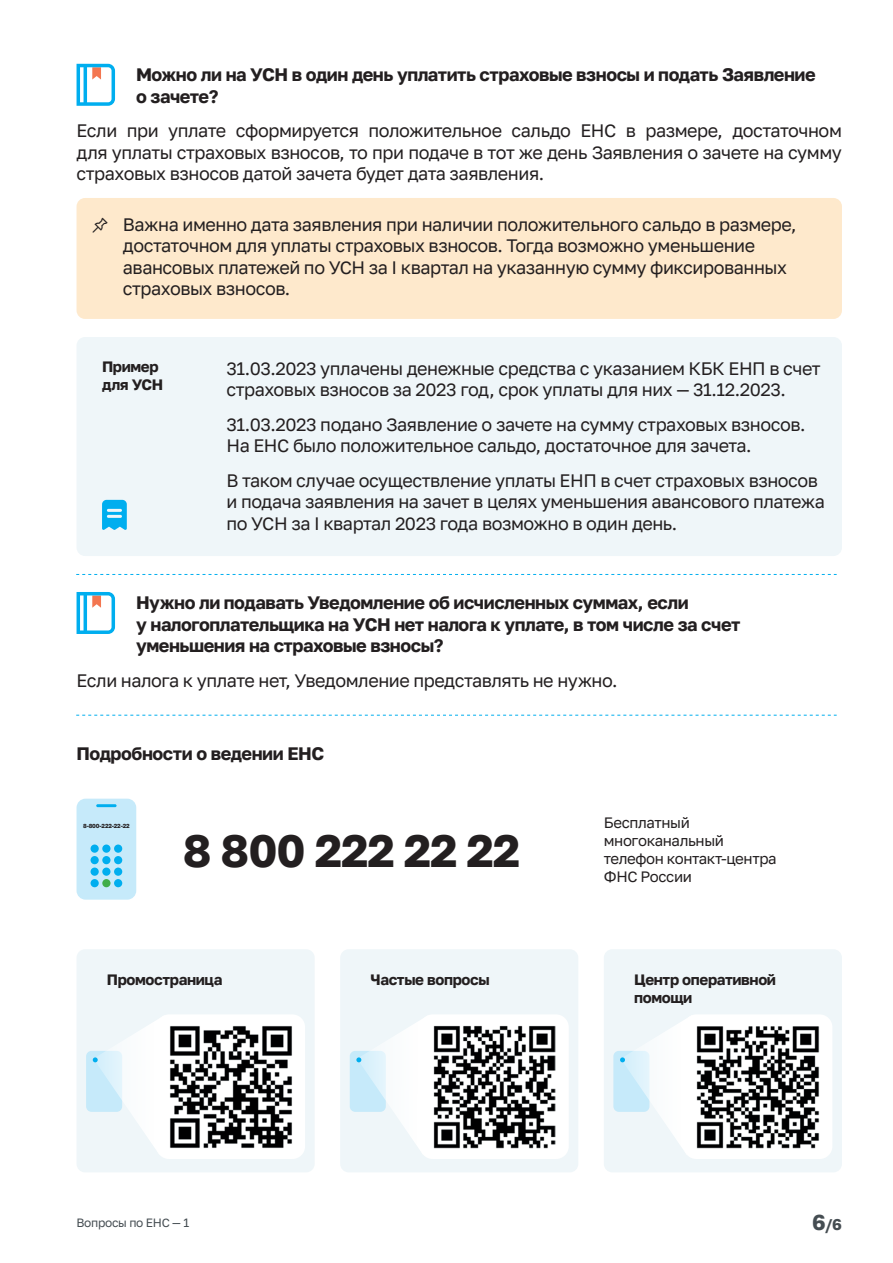
<style>
.page{position:relative;width:893px;height:1263px;background:#fff}
.page>*{position:absolute;margin:0;border:0;box-sizing:border-box;transform-origin:0 0}
.t1{font:700 45px "Golos Text";letter-spacing:-.025em;color:#231f20}
.t2{font:18px/21.6px "Golos Text";letter-spacing:-.025em;color:#231f20}
.t3{font:700 18px/21.6px "Golos Text";letter-spacing:-.025em;color:#231f20}
.t4{font:700 15.45px "Golos Text";color:#454d52}
.t5{font:700 15px/18px "Golos Text";letter-spacing:-.025em;color:#231f20}
.t6{font:15px/18px "Golos Text";letter-spacing:-.025em;color:#231f20}
.t7{font:12px "Golos Text";letter-spacing:-.025em;color:#454d52}
.t8{font:700 5.85px "Golos Text";letter-spacing:-.025em;color:#231f20}
.s1{font-size:21.45px}
</style>
<div class="page">
<svg style="left:77px;top:64px;width:38px;height:42px"></svg>
<div style="left:77px;top:198px;width:765px;height:121px;background:#fee9cc;border-radius:9px"></div>
<div style="left:77px;top:337px;width:765px;height:219px;background:#eff6f9;border-radius:9px"></div>
<svg style="left:102px;top:500px;width:25px;height:30px"></svg>
<svg style="left:77px;top:592px;width:38px;height:42px"></svg>
<svg style="left:76px;top:574px;width:761px;height:1px"></svg>
<div style="left:77px;top:949px;width:238px;height:223px;background:#eff6f9;border-radius:9px"></div>
<div style="left:340px;top:949px;width:238px;height:223px;background:#eff6f9;border-radius:9px"></div>
<div style="left:604px;top:949px;width:238px;height:223px;background:#eff6f9;border-radius:9px"></div>
<div style="left:77px;top:799px;width:59px;height:101px;background:#c6eafa;border-radius:9px"></div>
<div style="left:91px;top:844px;width:8px;height:9px;background:#00aeef;border-radius:50%"></div>
<div style="left:102px;top:844px;width:9px;height:9px;background:#00aeef;border-radius:50%"></div>
<div style="left:114px;top:844px;width:8px;height:9px;background:#00aeef;border-radius:50%"></div>
<div style="left:91px;top:856px;width:8px;height:8px;background:#00aeef;border-radius:50%"></div>
<div style="left:102px;top:856px;width:9px;height:8px;background:#00aeef;border-radius:50%"></div>
<div style="left:114px;top:856px;width:8px;height:8px;background:#00aeef;border-radius:50%"></div>
<div style="left:91px;top:867px;width:8px;height:9px;background:#00aeef;border-radius:50%"></div>
<div style="left:102px;top:867px;width:9px;height:9px;background:#00aeef;border-radius:50%"></div>
<div style="left:114px;top:867px;width:8px;height:9px;background:#00aeef;border-radius:50%"></div>
<div style="left:91px;top:879px;width:8px;height:8px;background:#00aeef;border-radius:50%"></div>
<div style="left:102px;top:879px;width:9px;height:8px;background:#40ae49;border-radius:50%"></div>
<div style="left:114px;top:879px;width:8px;height:8px;background:#00aeef;border-radius:50%"></div>
<hr style="left:96px;top:804px;width:21px;height:3px;background:#00aeef">
<div style="left:156px;top:1014px;width:149px;height:145px;background:#fff;border-radius:13px"></div>
<div style="left:86px;top:1051px;width:36px;height:61px;background:#c6eafa;border-radius:5px"></div>
<svg style="left:93px;top:1016px;width:69px;height:133px"></svg>
<img style="left:170px;top:1026px;width:122px;height:122px">
<div style="left:420px;top:1014px;width:149px;height:145px;background:#fff;border-radius:13px"></div>
<div style="left:350px;top:1051px;width:36px;height:61px;background:#c6eafa;border-radius:5px"></div>
<svg style="left:356px;top:1019px;width:66px;height:132px"></svg>
<img style="left:433px;top:1025px;width:123px;height:123px">
<div style="left:684px;top:1014px;width:148px;height:145px;background:#fff;border-radius:13px"></div>
<div style="left:613px;top:1051px;width:36px;height:61px;background:#c6eafa;border-radius:5px"></div>
<svg style="left:620px;top:1019px;width:66px;height:134px"></svg>
<img style="left:697px;top:1026px;width:122px;height:122px">
<svg style="left:76px;top:715px;width:761px;height:1px"></svg>
<p class="t3" style="left:136px;top:64px;width:681px">Можно ли на УСН в один день уплатить страховые взносы и подать Заявление о зачете?</p>
<p class="t2" style="left:77px;top:120px;width:767px;text-align:justify">Если при уплате сформируется положительное сальдо ЕНС в размере, достаточном для уплаты страховых взносов, то при подаче в тот же день Заявления о зачете на сумму страховых взносов датой зачета будет дата заявления.</p>
<p class="t2" style="left:123px;top:213px;width:675px">Важна именно дата заявления при наличии положительного сальдо в размере, достаточном для уплаты страховых взносов. Тогда возможно уменьшение авансовых платежей по УСН за I квартал на указанную сумму фиксированных страховых взносов.</p>
<p class="t5" style="left:102px;top:358px;width:63px">Пример для УСН</p>
<p class="t2" style="left:226px;top:357px;width:596px">31.03.2023 уплачены денежные средства с указанием КБК ЕНП в счет страховых взносов за 2023 год, срок уплаты для них — 31.12.2023.</p>
<p class="t2" style="left:226px;top:413px;width:580px">31.03.2023 подано Заявление о зачете на сумму страховых взносов.<br>На ЕНС было положительное сальдо, достаточное для зачета.</p>
<p class="t2" style="left:226px;top:469px;width:600px">В таком случае осуществление уплаты ЕНП в счет страховых взносов и подача заявления на зачет в целях уменьшения авансового платежа по УСН за I квартал 2023 года возможно в один день.</p>
<p class="t3" style="left:136px;top:592px;width:606px">Нужно ли подавать Уведомление об исчисленных суммах, если<br>у налогоплательщика на УСН нет налога к уплате, в том числе за счет уменьшения на страховые взносы?</p>
<p class="t2" style="left:77px;top:669px;width:542px">Если налога к уплате нет, Уведомление представлять не нужно.</p>
<p class="t3" style="left:77px;top:743px;width:249px">Подробности о ведении ЕНС</p>
<p class="t8" style="left:83px;top:822px;width:48px">8-800-222-22-22</p>
<h1 class="t1" style="left:183px;top:823px;width:339px">8 800 222 22 22</h1>
<p class="t6" style="left:604px;top:813px;width:174px">Бесплатный многоканальный телефон контакт-центра<br>ФНС России</p>
<p class="t5" style="left:107px;top:970px;width:117px">Промостраница</p>
<p class="t5" style="left:370px;top:970px;width:121px">Частые вопросы</p>
<p class="t5" style="left:634px;top:970px;width:143px">Центр оперативной помощи</p>
<p class="t7" style="left:77px;top:1215px;width:114px">Вопросы по ЕНС — 1</p>
<p class="t4" style="left:812px;top:1215px;width:31px"><span class="s1">6</span>/6</p>
</div>
